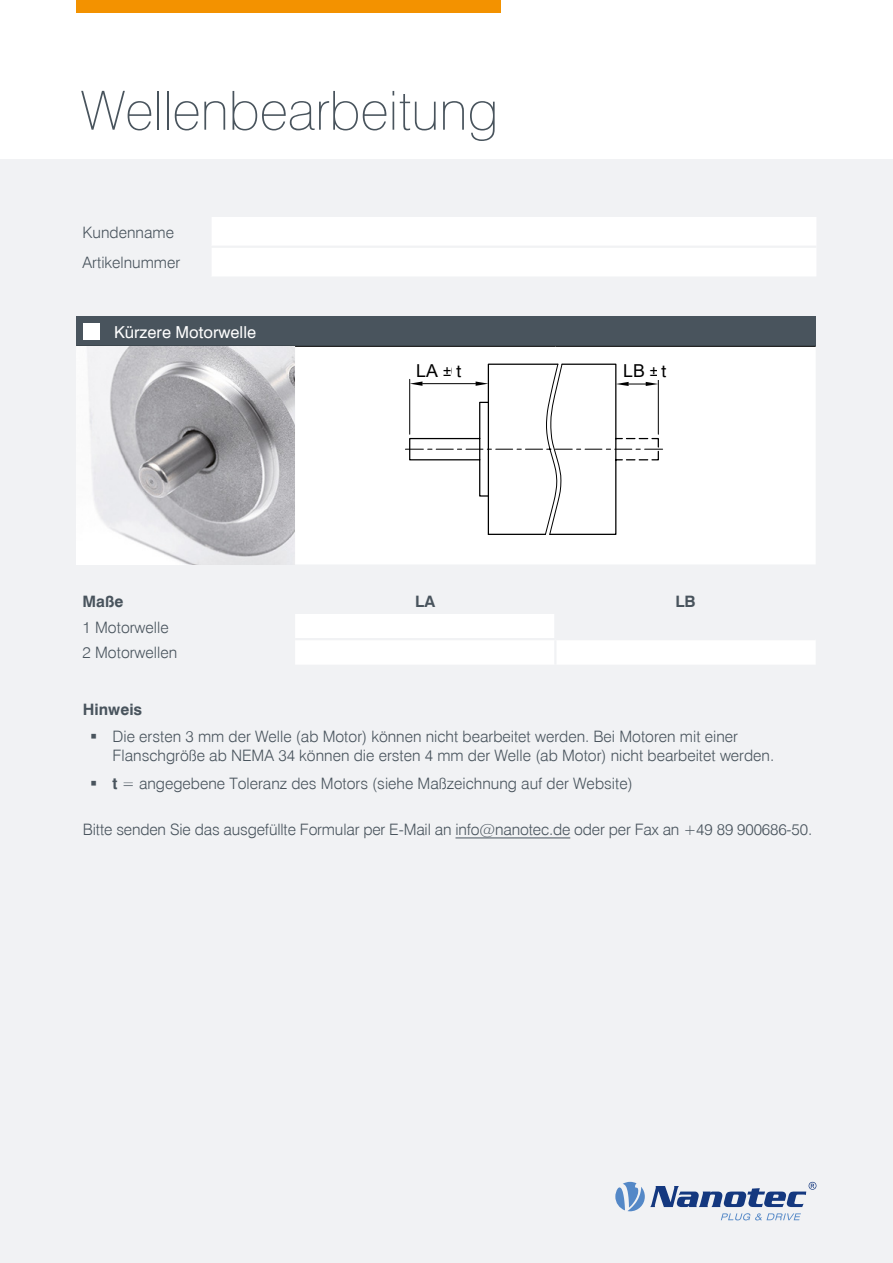
<style>
.page{position:relative;width:893px;height:1263px;background:#fff}
.page>*{position:absolute;margin:0;border:0;box-sizing:border-box;transform-origin:0 0}
.t1{font:100 54px "Swiss 721 BT";color:#49545d}
.t2{font:17.25px "Swiss 721 BT";color:#000}
.t3{font:16.5px "Swiss 721 BT";color:#fff}
.t4{font:300 15.75px/25.3px "Swiss 721 BT";color:#49545d}
.t5{font:700 15.75px "Swiss 721 BT";color:#49545d}
.t6{font:14.85px "Arial";color:#000}
.s1{font-size:17.85px}
.s2{font-size:15px}
.s3{font-weight:700}
</style>
<div class="page">
<div style="left:0;top:159px;width:893px;height:1104px;background:#f1f2f4"></div>
<div style="left:77px;top:317px;width:739px;height:29px;background:#49545d"></div>
<svg style="left:295px;top:347px;width:520px;height:317px;fill:#fff"></svg>
<hr style="left:295px;top:346px;width:260px;height:1px;background:#000">
<hr style="left:555px;top:346px;width:261px;height:1px;background:#000">
<hr style="left:554px;top:614px;width:2px;height:24px;background:#f1f2f4">
<hr style="left:295px;top:638px;width:260px;height:2px;background:#f1f2f4">
<hr style="left:555px;top:638px;width:261px;height:2px;background:#f1f2f4">
<hr style="left:554px;top:640px;width:2px;height:25px;background:#f1f2f4">
<img style="left:77px;top:346px;width:218px;height:218px">
<svg style="left:615px;top:1182px;width:201px;height:38px"></svg>
<div style="left:212px;top:217px;width:604px;height:59px;background:#fff"></div>
<hr style="left:210px;top:246px;width:606px;height:2px;background:#f1f2f4">
<svg style="left:405px;top:363px;width:258px;height:173px"></svg>
<hr style="left:455px;top:838px;width:115px;height:1px;background:#49545d">
<div style="left:77px;top:0;width:424px;height:13px;background:#f39200"></div>
<div style="left:84px;top:323px;width:16px;height:16px;background:#fff"></div>
<div style="left:452px;top:364px;width:34px;height:16px;background:#fff"></div>
<div style="left:657px;top:364px;width:34px;height:16px;background:#fff"></div>
<h1 class="t1" style="left:81px;top:78px;width:419px">Wellenbearbeitung</h1>
<p class="t4" style="left:83px;top:217px;width:99px;line-height:29.7px">Kundenname<br>Artikelnummer</p>
<p class="t3" style="left:114px;top:322px;width:143px">Kürzere Motorwelle</p>
<p class="t6" style="left:416px;top:361px;width:65px"><span class="s1">LA</span> ±0.25</p>
<p class="t6" style="left:623px;top:361px;width:65px"><span class="s1">LB</span> ±0.25</p>
<p class="t2" style="left:456px;top:360px;width:6px">t</p>
<p class="t2" style="left:658px;top:360px;width:10px">t<span class="s2">t</span></p>
<p class="t5" style="left:83px;top:592px;width:43px">Maße</p>
<p class="t5" style="left:415px;top:592px;width:21px">LA</p>
<p class="t5" style="left:675px;top:592px;width:22px">LB</p>
<p class="t4" style="left:83px;top:614px;width:96px">1 Motorwelle<br>2 Motorwellen</p>
<p class="t5" style="left:83px;top:700px;width:61px">Hinweis</p>
<p class="t4" style="left:113px;top:727px;width:663px;line-height:18.9px">Die ersten 3 mm der Welle (ab Motor) können nicht bearbeitet werden. Bei Motoren mit einer<br>Flanschgröße ab NEMA 34 können die ersten 4 mm der Welle (ab Motor) nicht bearbeitet werden.</p>
<p class="t4" style="left:113px;top:770px;width:522px"><span class="s3">t</span> = angegebene Toleranz des Motors (siehe Maßzeichnung auf der Website)</p>
<p class="t4" style="left:83px;top:816px;width:731px">Bitte senden Sie das ausgefüllte Formular per E-Mail an info@nanotec.de oder per Fax an +49 89 900686-50.</p>
</div>
